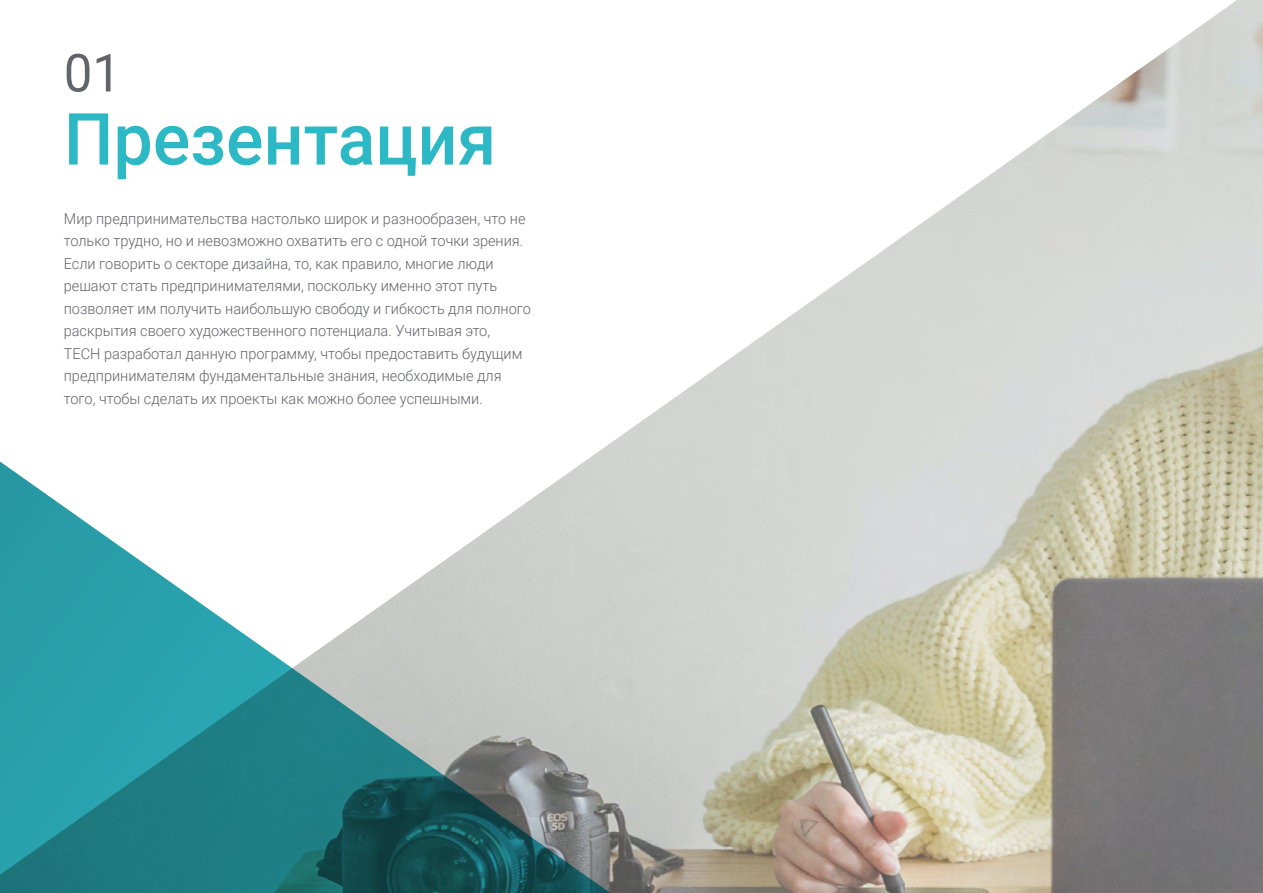
<style>
.page{position:relative;width:1263px;height:893px;background:#fff}
.page>*{position:absolute;margin:0;border:0;box-sizing:border-box;transform-origin:0 0}
.t1{font:500 72px "Roboto";color:#2db8c5}
.t2{font:52.5px "Roboto";color:#61646a}
.t3{font:300 15px/22.5px "Roboto";color:#61646a}
</style>
<div class="page">
<img style="left:607px;top:0;width:656px;height:893px">
<svg style="left:0;top:446px;width:640px;height:447px"></svg>
<h2 class="t2" style="left:64px;top:36px;width:59px">01</h2>
<h1 class="t1" style="left:64px;top:89px;width:434px">Презентация</h1>
<p class="t3" style="left:64px;top:207px;width:469px">Мир предпринимательства настолько широк и разнообразен, что не только трудно, но и невозможно охватить его с одной точки зрения.<br>Если говорить о секторе дизайна, то, как правило, многие люди решают стать предпринимателями, поскольку именно этот путь позволяет им получить наибольшую свободу и гибкость для полного раскрытия своего художественного потенциала. Учитывая это,<br>TECH разработал данную программу, чтобы предоставить будущим предпринимателям фундаментальные знания, необходимые для того, чтобы сделать их проекты как можно более успешными.</p>
</div>
